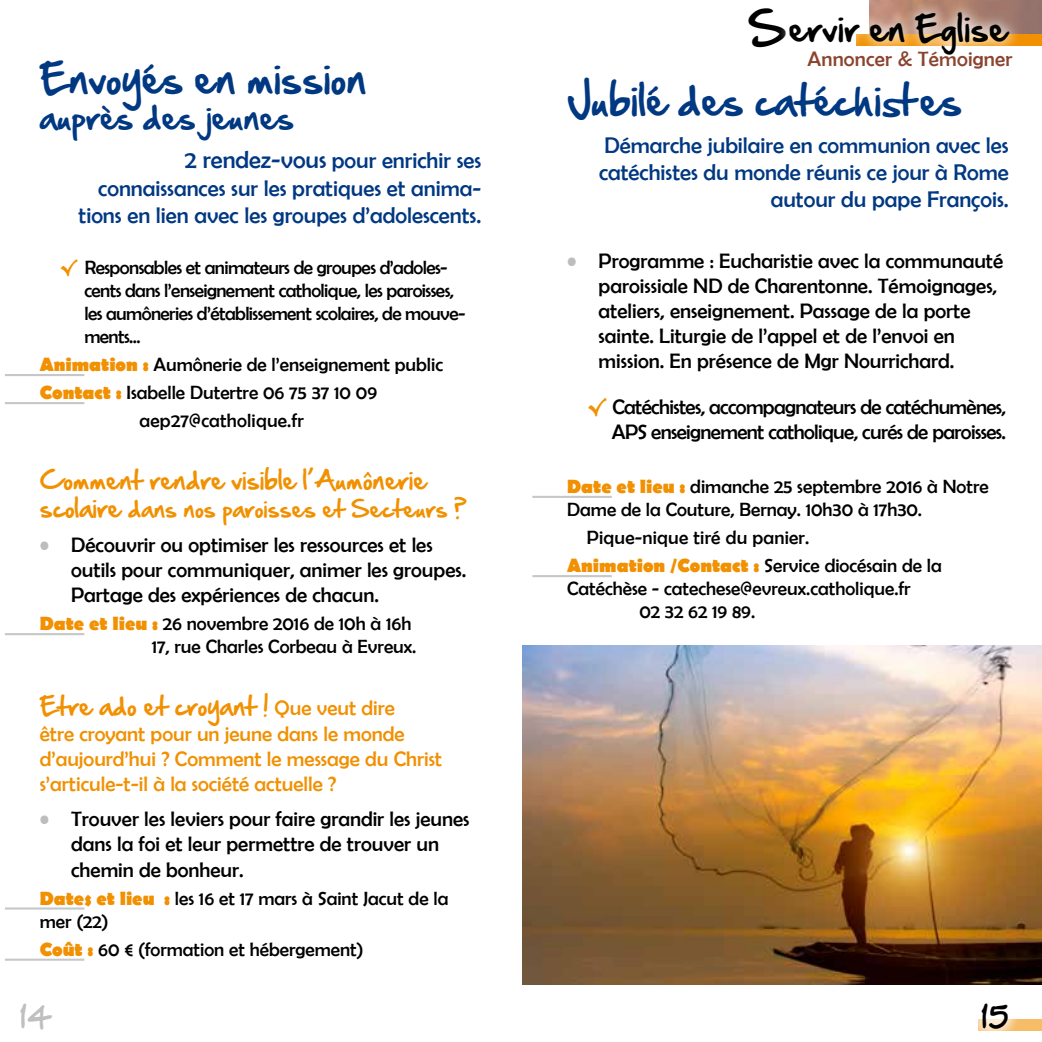
<style>
.page{position:relative;width:1042px;height:1042px;background:#fff}
.page>*{position:absolute;margin:0;border:0;box-sizing:border-box;transform-origin:0 0}
.t1{font:36.75px "Hand Of Sean";color:#003882}
.t2{font:31.5px "Hand Of Sean";letter-spacing:.01em;color:#000}
.t3{font:29.75px "Hand Of Sean";color:#003882}
.t4{font:28px "Hand Of Sean";color:#bfbfbf}
.t5{font:28px "Hand Of Sean";color:#000}
.t6{font:22.75px/27.3px "Berlin Sans FB";color:#003882;text-align:right}
.t7{font:22.75px "Hand Of Sean";color:#f19000}
.t8{font:21px/25.2px "Berlin Sans FB";color:#000}
.t9{font:21px/25.2px "Berlin Sans FB";color:#f19000}
.t10{font:21px/25.2px "Berlin Sans FB";letter-spacing:-.03em;color:#000;text-align:right}
.t11{font:21px "Hand Of Sean";color:#f19000}
.t12{font:21px "Berlin Sans FB";letter-spacing:.01em;color:#8b452f}
.t13{font:19.25px/23.1px "Berlin Sans FB";color:#000}
.t14{font:19.25px/23.1px "Berlin Sans FB";letter-spacing:-.03em;color:#000}
.s1{font-size:24.5px}
.s2{color:#f19000}
.s3{font-weight:700;color:#f19000}
.s4{font-size:22.75px}
.s5{color:#bbbdbe}
.s6{font-family:"Berlin Sans FB";font-size:21px}
</style>
<div class="page">
<img style="left:1022px;top:0;width:20px;height:35px">
<div style="left:856px;top:35px;width:186px;height:11px;background:#f19000"></div>
<div style="left:776px;top:0;width:246px;height:69px;background:#fff;opacity:.75"></div>
<div style="left:978px;top:1019px;width:64px;height:11px;background:#f6bc66"></div>
<div style="left:968px;top:989px;width:53px;height:53px;background:#fff;opacity:.75"></div>
<hr style="left:532px;top:496px;width:80px;height:2px;background:#c6c7c8">
<hr style="left:532px;top:575px;width:80px;height:2px;background:#c6c7c8">
<hr style="left:5px;top:374px;width:79px;height:2px;background:#c6c7c8">
<hr style="left:5px;top:402px;width:79px;height:2px;background:#c6c7c8">
<hr style="left:5px;top:633px;width:79px;height:2px;background:#c6c7c8">
<hr style="left:5px;top:907px;width:79px;height:2px;background:#c6c7c8">
<hr style="left:5px;top:958px;width:79px;height:3px;background:#c6c7c8">
<img style="left:522px;top:646px;width:520px;height:338px">
<svg style="left:776px;top:0;width:26px;height:63px"></svg>
<h1 class="t1" style="left:40px;top:46px;width:328px">Envoyés en mission</h1>
<h3 class="t3" style="left:40px;top:90px;width:256px">auprès des jeunes</h3>
<p class="t6" style="left:79px;top:147px;width:404px"><span class="s1">2 rendez-vous</span> pour enrichir ses connaissances sur les pratiques et anima&shy;tions en lien avec les groupes d’adolescents.</p>
<p class="t14" style="left:84px;top:255px;width:383px;text-indent:-25px"><span class="s2">√</span> Responsables et animateurs de groupes d’adoles&shy;cents dans l’enseignement catholique, les paroisses, les aumôneries d’établissement scolaires, de mouve&shy;ments...</p>
<p class="t13" style="left:40px;top:353px;width:405px"><span class="s3">Animation :</span> Aumônerie de l’enseignement public</p>
<p class="t13" style="left:40px;top:381px;width:339px"><span class="s3">Contact :</span> Isabelle Dutertre 06 75 37 10 09</p>
<p class="t13" style="left:140px;top:409px;width:166px">aep27@catholique.fr</p>
<p class="t7" style="left:40px;top:460px;width:388px">Comment rendre visible l’Aumônerie</p>
<p class="t11" style="left:40px;top:489px;width:429px"><span class="s4">scolaire</span> dans nos paroisses et Secteurs ?</p>
<p class="t8" style="left:71px;top:532px;width:397px;text-indent:-32px"><span class="s5">•</span> Découvrir ou optimiser les ressources et les outils pour communiquer, animer les groupes.<br>Partage des expériences de chacun.</p>
<p class="t13" style="left:40px;top:612px;width:378px;text-align:right"><span class="s3">Date et lieu :</span> 26 novembre 2016 de 10h à 16h<br>17, rue Charles Corbeau à Evreux.</p>
<p class="t7" style="left:40px;top:686px;width:357px">Etre ado et croyant ! <span class="s6">Que veut dire</span></p>
<p class="t9" style="left:40px;top:721px;width:404px">être croyant pour un jeune dans le monde d’aujourd’hui ? Comment le message du Christ s’articule-t-il à la société actuelle ?</p>
<p class="t8" style="left:71px;top:806px;width:400px;text-indent:-32px"><span class="s5">•</span> Trouver les leviers pour faire grandir les jeunes dans la foi et leur permettre de trouver un chemin de bonheur.</p>
<p class="t13" style="left:40px;top:886px;width:410px"><span class="s3">Dates et lieu :</span> les 16 et 17 mars à Saint Jacut de la mer (22)</p>
<p class="t13" style="left:40px;top:937px;width:325px"><span class="s3">Coût :</span> 60 € (formation et hébergement)</p>
<h2 class="t2" style="left:789px;top:1px;width:220px">ervir en Eglise</h2>
<p class="t12" style="left:807px;top:47px;width:206px">Annoncer &amp; Témoigner</p>
<h1 class="t1" style="left:567px;top:68px;width:396px">Jubilé des catéchistes</h1>
<p class="t6" style="left:599px;top:131px;width:411px">Démarche jubilaire en communion avec les catéchistes du monde réunis ce jour à Rome autour du pape François.</p>
<p class="t8" style="left:598px;top:248px;width:406px;text-indent:-32px"><span class="s5">•</span> Programme : Eucharistie avec la communauté paroissiale ND de Charentonne. Témoignages, ateliers, enseignement. Passage de la porte sainte. Liturgie de l’appel et de l’envoi en mission. En présence de Mgr Nourrichard.</p>
<p class="t10" style="left:587px;top:394px;width:421px"><span class="s2">√</span> Catéchistes, accompagnateurs de catéchumènes,<br>APS enseignement catholique, curés de paroisses.</p>
<p class="t13" style="left:567px;top:475px;width:423px"><span class="s3">Date et lieu :</span> dimanche 25 septembre 2016 à Notre<br>Dame de la Couture, Bernay. 10h30 à 17h30.</p>
<p class="t13" style="left:567px;top:523px;width:376px;line-height:28px;text-indent:20px">Pique-nique tiré du panier.<br><span class="s3">Animation /Contact :</span> Service diocésain de la</p>
<p class="t13" style="left:639px;top:577px;width:273px;text-indent:-72px">Catéchèse - catechese@evreux.catholique.fr<br>02 32 62 19 89.</p>
<h3 class="t4" style="left:20px;top:991px;width:35px">14</h3>
<h3 class="t5" style="left:981px;top:991px;width:29px">15</h3>
</div>
